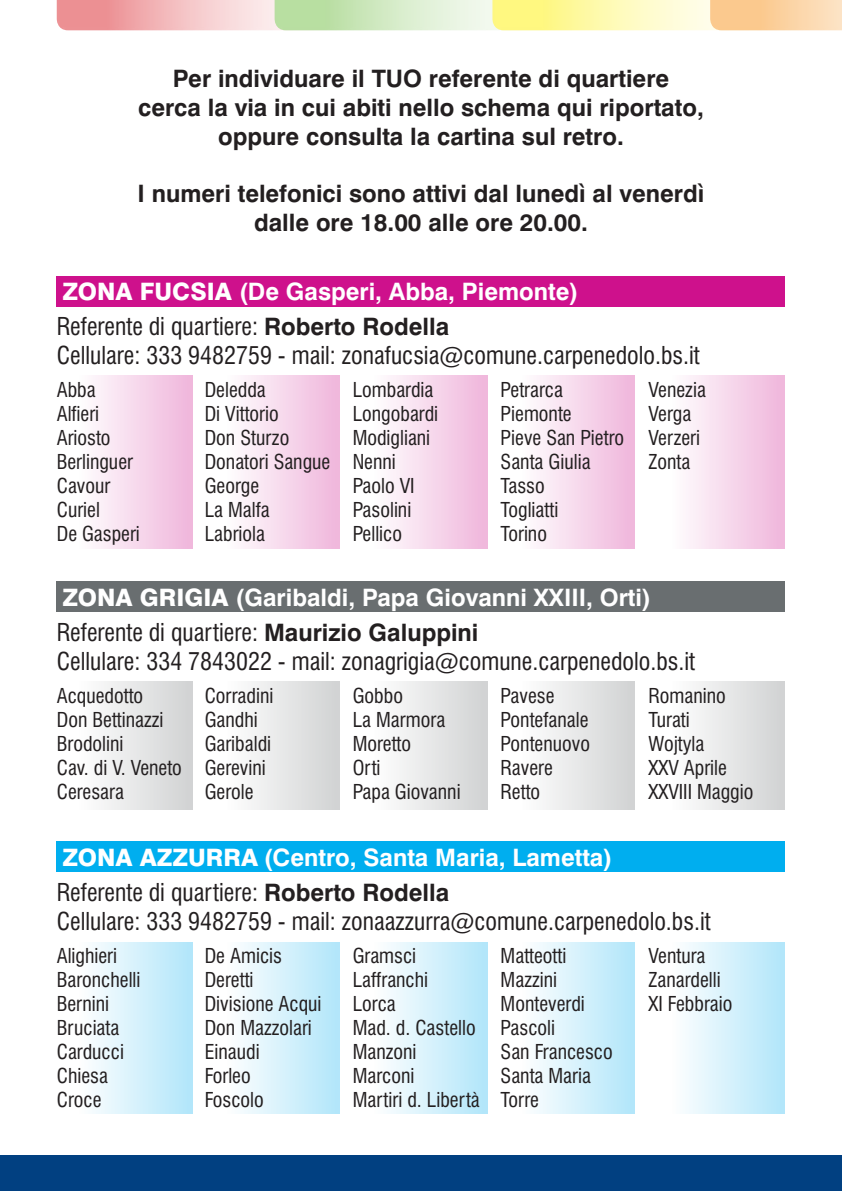
<style>
.page{position:relative;width:842px;height:1191px;background:#fff}
.page>*{position:absolute;margin:0;border:0;box-sizing:border-box;transform-origin:0 0}
.dati_referente{font:condensed 24px/28.8px "Swiss 721 BT";color:#231f20}
.t1{font:700 24px "Swiss 721 BT";color:#231f20}
.t2{font:700 24px "Swiss 721 BT";color:#fff}
.elenco{font:condensed 20px "Swiss 721 BT";color:#231f20}
.s1{font-weight:800}
.s2{font-weight:700;font-stretch:normal}
</style>
<div class="page">
<div style="left:57px;top:276px;width:728px;height:30px;background:#ce118c"></div>
<div style="left:57px;top:581px;width:728px;height:30px;background:#696e70"></div>
<div style="left:57px;top:842px;width:728px;height:30px;background:#00aeef"></div>
<div style="left:78px;top:375px;width:115px;height:174px;background:linear-gradient(to right,#fff,#efb5db)"></div>
<div style="left:78px;top:681px;width:115px;height:128px;background:linear-gradient(to right,#fff,#d0d2d2)"></div>
<div style="left:78px;top:942px;width:115px;height:172px;background:linear-gradient(to right,#fffefe,#b0e6fa)"></div>
<div style="left:225px;top:375px;width:115px;height:174px;background:linear-gradient(to right,#fff,#efb5db)"></div>
<div style="left:225px;top:681px;width:115px;height:128px;background:linear-gradient(to right,#fff,#d0d2d3)"></div>
<div style="left:225px;top:942px;width:115px;height:172px;background:linear-gradient(to right,#fffffe,#b1e6fa)"></div>
<div style="left:373px;top:375px;width:115px;height:174px;background:linear-gradient(to right,#fefeff,#efb5db)"></div>
<div style="left:373px;top:681px;width:115px;height:128px;background:linear-gradient(to right,#fefefe,#d0d2d2)"></div>
<div style="left:373px;top:942px;width:115px;height:172px;background:linear-gradient(to right,#fffefe,#b0e5fa)"></div>
<div style="left:520px;top:375px;width:115px;height:174px;background:linear-gradient(to right,#fff,#efb5db)"></div>
<div style="left:520px;top:681px;width:115px;height:128px;background:linear-gradient(to right,#fff,#d0d2d2)"></div>
<div style="left:520px;top:942px;width:115px;height:172px;background:linear-gradient(to right,#fffffe,#b1e6fa)"></div>
<div style="left:670px;top:375px;width:115px;height:174px;background:linear-gradient(to right,#fff,#efb5db)"></div>
<div style="left:670px;top:681px;width:115px;height:128px;background:linear-gradient(to right,#fff,#d1d2d3)"></div>
<div style="left:670px;top:942px;width:115px;height:172px;background:linear-gradient(to right,#fffffe,#b1e6fa)"></div>
<svg style="left:57px;top:0;width:785px;height:30px;background:#eedcb5"></svg>
<div style="left:0;top:1155px;width:842px;height:36px;background:#014081"></div>
<p class="t1" style="left:173px;top:64px;width:498px">Per individuare il TUO referente di quartiere</p>
<p class="t1" style="left:138px;top:93px;width:567px">cerca la via in cui abiti nello schema qui riportato,</p>
<p class="t1" style="left:218px;top:121px;width:407px">oppure consulta la cartina sul retro.</p>
<p class="t1" style="left:138px;top:179px;width:568px">I numeri telefonici sono attivi dal lunedì al venerdì</p>
<p class="t1" style="left:254px;top:208px;width:335px">dalle ore 18.00 alle ore 20.00.</p>
<p class="t2" style="left:62px;top:277px;width:517px"><span class="s1">ZONA FUCSIA</span> (De Gasperi, Abba, Piemonte)</p>
<p class="dati_referente" style="left:57px;top:312px;width:645px">Referente di quartiere: <span class="s2">Roberto Rodella<br></span>Cellulare: 333 9482759 - mail: zonafucsia@comune.carpenedolo.bs.it</p>
<p class="elenco" style="left:57px;top:378px;width:41px">Abba</p>
<p class="elenco" style="left:57px;top:402px;width:44px">Alfieri</p>
<p class="elenco" style="left:57px;top:426px;width:55px">Ariosto</p>
<p class="elenco" style="left:57px;top:450px;width:78px">Berlinguer</p>
<p class="elenco" style="left:57px;top:474px;width:55px">Cavour</p>
<p class="elenco" style="left:57px;top:498px;width:45px">Curiel</p>
<p class="elenco" style="left:57px;top:522px;width:85px">De Gasperi</p>
<p class="elenco" style="left:205px;top:378px;width:63px">Deledda</p>
<p class="elenco" style="left:205px;top:402px;width:76px">Di Vittorio</p>
<p class="elenco" style="left:205px;top:426px;width:86px">Don Sturzo</p>
<p class="elenco" style="left:205px;top:450px;width:127px">Donatori Sangue</p>
<p class="elenco" style="left:205px;top:474px;width:56px">George</p>
<p class="elenco" style="left:205px;top:498px;width:67px">La Malfa</p>
<p class="elenco" style="left:205px;top:522px;width:62px">Labriola</p>
<p class="elenco" style="left:353px;top:378px;width:82px">Lombardia</p>
<p class="elenco" style="left:353px;top:402px;width:87px">Longobardi</p>
<p class="elenco" style="left:353px;top:426px;width:79px">Modigliani</p>
<p class="elenco" style="left:353px;top:450px;width:45px">Nenni</p>
<p class="elenco" style="left:353px;top:474px;width:63px">Paolo VI</p>
<p class="elenco" style="left:353px;top:498px;width:60px">Pasolini</p>
<p class="elenco" style="left:353px;top:522px;width:51px">Pellico</p>
<p class="elenco" style="left:501px;top:378px;width:64px">Petrarca</p>
<p class="elenco" style="left:501px;top:402px;width:73px">Piemonte</p>
<p class="elenco" style="left:501px;top:426px;width:125px">Pieve San Pietro</p>
<p class="elenco" style="left:501px;top:450px;width:91px">Santa Giulia</p>
<p class="elenco" style="left:501px;top:474px;width:46px">Tasso</p>
<p class="elenco" style="left:501px;top:498px;width:59px">Togliatti</p>
<p class="elenco" style="left:501px;top:522px;width:48px">Torino</p>
<p class="elenco" style="left:649px;top:378px;width:59px">Venezia</p>
<p class="elenco" style="left:649px;top:402px;width:44px">Verga</p>
<p class="elenco" style="left:649px;top:426px;width:53px">Verzeri</p>
<p class="elenco" style="left:649px;top:450px;width:43px">Zonta</p>
<p class="t2" style="left:62px;top:583px;width:590px"><span class="s1">ZONA GRIGIA</span> (Garibaldi, Papa Giovanni XXIII, Orti)</p>
<p class="dati_referente" style="left:57px;top:617px;width:423px">Referente di quartiere: <span class="s2">Maurizio Galuppini</span></p>
<p class="dati_referente" style="left:57px;top:646px;width:640px">Cellulare: 334 7843022 - mail: zonagrigia@comune.carpenedolo.bs.it</p>
<p class="elenco" style="left:57px;top:684px;width:88px">Acquedotto</p>
<p class="elenco" style="left:57px;top:708px;width:108px">Don Bettinazzi</p>
<p class="elenco" style="left:57px;top:732px;width:68px">Brodolini</p>
<p class="elenco" style="left:57px;top:756px;width:127px">Cav. di V. Veneto</p>
<p class="elenco" style="left:57px;top:780px;width:69px">Ceresara</p>
<p class="elenco" style="left:205px;top:684px;width:70px">Corradini</p>
<p class="elenco" style="left:205px;top:708px;width:55px">Gandhi</p>
<p class="elenco" style="left:205px;top:732px;width:68px">Garibaldi</p>
<p class="elenco" style="left:205px;top:756px;width:63px">Gerevini</p>
<p class="elenco" style="left:205px;top:780px;width:50px">Gerole</p>
<p class="elenco" style="left:353px;top:684px;width:52px">Gobbo</p>
<p class="elenco" style="left:353px;top:708px;width:94px">La Marmora</p>
<p class="elenco" style="left:353px;top:732px;width:60px">Moretto</p>
<p class="elenco" style="left:353px;top:756px;width:29px">Orti</p>
<p class="elenco" style="left:353px;top:780px;width:109px">Papa Giovanni</p>
<p class="elenco" style="left:501px;top:684px;width:55px">Pavese</p>
<p class="elenco" style="left:501px;top:708px;width:89px">Pontefanale</p>
<p class="elenco" style="left:501px;top:732px;width:91px">Pontenuovo</p>
<p class="elenco" style="left:501px;top:756px;width:54px">Ravere</p>
<p class="elenco" style="left:501px;top:780px;width:41px">Retto</p>
<p class="elenco" style="left:649px;top:684px;width:79px">Romanino</p>
<p class="elenco" style="left:649px;top:708px;width:43px">Turati</p>
<p class="elenco" style="left:649px;top:732px;width:57px">Wojtyla</p>
<p class="elenco" style="left:649px;top:756px;width:80px">XXV Aprile</p>
<p class="elenco" style="left:649px;top:780px;width:106px">XXVIII Maggio</p>
<p class="t2" style="left:62px;top:843px;width:551px"><span class="s1">ZONA AZZURRA</span> (Centro, Santa Maria, Lametta)</p>
<p class="dati_referente" style="left:57px;top:877px;width:394px">Referente di quartiere: <span class="s2">Roberto Rodella</span></p>
<p class="dati_referente" style="left:57px;top:906px;width:656px">Cellulare: 333 9482759 - mail: zonaazzurra@comune.carpenedolo.bs.it</p>
<p class="elenco" style="left:57px;top:944px;width:62px">Alighieri</p>
<p class="elenco" style="left:57px;top:968px;width:85px">Baronchelli</p>
<p class="elenco" style="left:57px;top:992px;width:54px">Bernini</p>
<p class="elenco" style="left:57px;top:1016px;width:64px">Bruciata</p>
<p class="elenco" style="left:57px;top:1040px;width:69px">Carducci</p>
<p class="elenco" style="left:57px;top:1064px;width:53px">Chiesa</p>
<p class="elenco" style="left:57px;top:1088px;width:46px">Croce</p>
<p class="elenco" style="left:205px;top:944px;width:79px">De Amicis</p>
<p class="elenco" style="left:205px;top:968px;width:50px">Deretti</p>
<p class="elenco" style="left:205px;top:992px;width:118px">Divisione Acqui</p>
<p class="elenco" style="left:205px;top:1016px;width:109px">Don Mazzolari</p>
<p class="elenco" style="left:205px;top:1040px;width:57px">Einaudi</p>
<p class="elenco" style="left:205px;top:1064px;width:48px">Forleo</p>
<p class="elenco" style="left:205px;top:1088px;width:61px">Foscolo</p>
<p class="elenco" style="left:353px;top:944px;width:65px">Gramsci</p>
<p class="elenco" style="left:353px;top:968px;width:77px">Laffranchi</p>
<p class="elenco" style="left:353px;top:992px;width:45px">Lorca</p>
<p class="elenco" style="left:353px;top:1016px;width:125px">Mad. d. Castello</p>
<p class="elenco" style="left:353px;top:1040px;width:65px">Manzoni</p>
<p class="elenco" style="left:353px;top:1064px;width:63px">Marconi</p>
<p class="elenco" style="left:353px;top:1088px;width:129px">Martiri d. Libertà</p>
<p class="elenco" style="left:501px;top:944px;width:67px">Matteotti</p>
<p class="elenco" style="left:501px;top:968px;width:58px">Mazzini</p>
<p class="elenco" style="left:501px;top:992px;width:86px">Monteverdi</p>
<p class="elenco" style="left:501px;top:1016px;width:56px">Pascoli</p>
<p class="elenco" style="left:501px;top:1040px;width:114px">San Francesco</p>
<p class="elenco" style="left:501px;top:1064px;width:92px">Santa Maria</p>
<p class="elenco" style="left:501px;top:1088px;width:40px">Torre</p>
<p class="elenco" style="left:649px;top:944px;width:58px">Ventura</p>
<p class="elenco" style="left:649px;top:968px;width:74px">Zanardelli</p>
<p class="elenco" style="left:649px;top:992px;width:85px">XI Febbraio</p>
</div>
